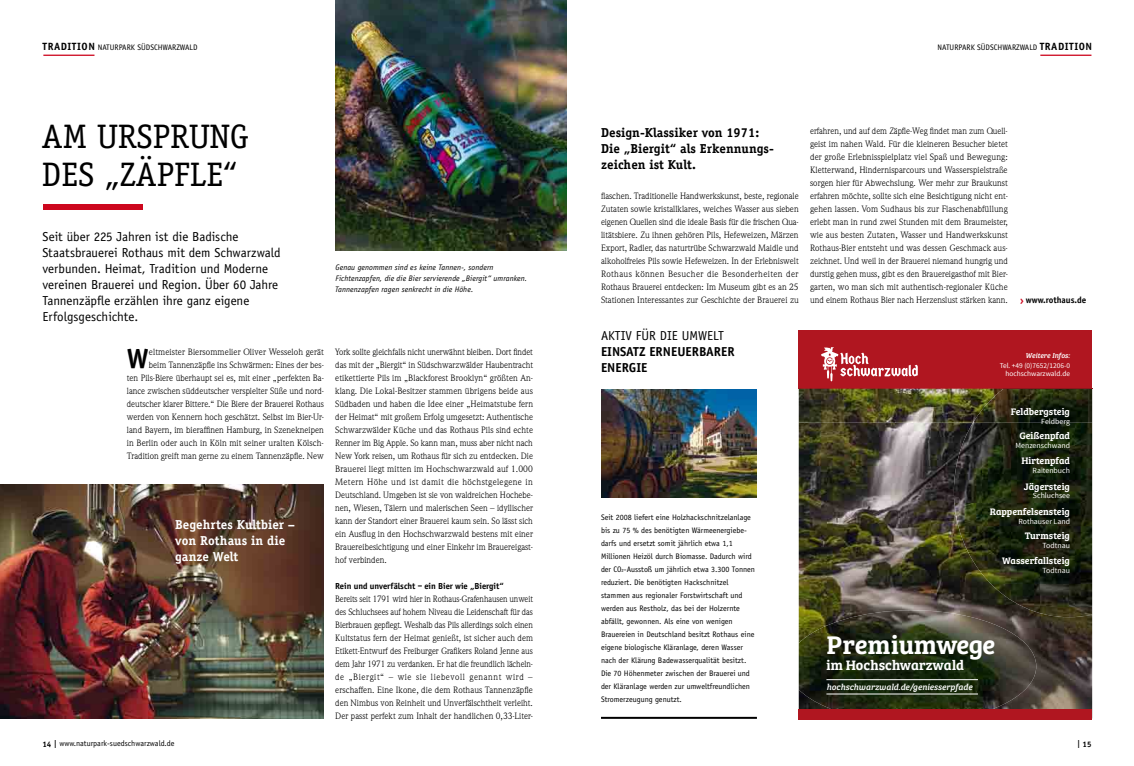
<style>
.page{position:relative;width:1134px;height:766px;background:#fff}
.page>*{position:absolute;margin:0;border:0;box-sizing:border-box;transform-origin:0 0}
.t1{font:34px/38px "Officina Serif Std";letter-spacing:.005em;color:#000}
.t2{font:700 27.7px "Officina Sans Std";color:#000}
.t3{font:26.4px "Bree Serif Sb";letter-spacing:-.005em;color:#fff}
.t4{font:14.2px "Bree Serif Sb";color:#fff}
.t5{font:13px/16px "Officina Sans Std";letter-spacing:-.005em;color:#000}
.t6{font:700 13px/16px "Officina Serif";color:#000}
.t7{font:700 13px/16px "Officina Serif";color:#fff}
.t8{font:700 13px/16px "Officina Sans Std";color:#000}
.t9{font:700 10.5px "Officina Sans Std";letter-spacing:.05em;color:#000}
.t10{font:9.8px "Bree Serif Sb";color:#fff}
.t11{font:9px/13px "Weidemann Std";color:#000;text-align:justify}
.t12{font:9px/13px "Weidemann Std";color:#000;text-align:justify;scale:.96 1}
.t13{font:700 9px "Officina Sans";color:#000}
.t14{font:700 9px "Officina Sans Std";color:#000}
.t15{font:italic 8.8px "Bree Serif";letter-spacing:-.005em;color:#fff}
.t16{font:8px/13px "Officina Sans Std";color:#000}
.t17{font:italic 8px/11px "Officina Sans Std";letter-spacing:.01em;color:#000}
.t18{font:700 8px "Officina Sans Std";color:#000}
.t19{font:7.8px "Source Sans Pro";color:#fff}
.t20{font:7.3px/8.8px "Source Sans Pro";color:#fff;text-align:right}
.t21{font:italic 7.3px "Bree Serif";letter-spacing:-.01em;color:#fff}
.s1{font-weight:400;font-size:8px}
.s2{font-size:11px;color:#cd071e}
.s3{font-weight:700}
</style>
<div class="page">
<img style="left:0;top:485px;width:324px;height:233px">
<div style="left:43px;top:204px;width:99px;height:6px;background:#cd071e"></div>
<img style="left:799px;top:422px;width:293px;height:286px">
<img style="left:954px;top:422px;width:138px;height:195px">
<img style="left:799px;top:610px;width:237px;height:98px">
<div style="left:799px;top:708px;width:293px;height:11px;background:#b01620"></div>
<div style="left:799px;top:330px;width:293px;height:58px;background:#b01620"></div>
<hr style="left:826px;top:679px;width:152px;height:1px;background:#fff">
<hr style="left:826px;top:693px;width:152px;height:1px;background:#fff">
<img style="left:799px;top:389px;width:174px;height:33px">
<img style="left:973px;top:389px;width:119px;height:33px">
<img style="left:799px;top:388px;width:293px;height:1px">
<svg style="left:821px;top:347px;width:97px;height:34px"></svg>
<img style="left:335px;top:0;width:232px;height:251px">
<img style="left:601px;top:389px;width:156px;height:109px">
<hr style="left:601px;top:716px;width:156px;height:2px;background:#000">
<hr style="left:43px;top:55px;width:51px;height:1px;background:#cd071e">
<hr style="left:1040px;top:55px;width:51px;height:1px;background:#cd071e">
<p class="t9" style="left:43px;top:40px;width:65px">TRADITION <span class="s1">Natur</span></p>
<p class="t16" style="left:119px;top:41px;width:9px">park</p>
<p class="t16" style="left:137px;top:41px;width:10px">Südschwar</p>
<p class="t16" style="left:176px;top:41px;width:9px">zwald</p>
<p class="t16" style="left:937px;top:41px;width:10px">Natur</p>
<p class="t16" style="left:958px;top:41px;width:9px">park</p>
<p class="t16" style="left:977px;top:41px;width:10px">Südschwar</p>
<p class="t16" style="left:1016px;top:41px;width:9px">zwald</p>
<p class="t9" style="left:1040px;top:40px;width:52px">TRADITION</p>
<h1 class="t1" style="left:42px;top:117px;width:208px">AM URSPRUNG<br>DES „ZÄPFLE“</h1>
<h3 class="t5" style="left:43px;top:229px;width:240px">Seit über 225 Jahren ist die Badische Staatsbrauerei Rothaus mit dem Schwarzwald verbunden. Heimat, Tradition und Moderne vereinen Brauerei und Region. Über 60 Jahre Tannenzäpfle erzählen ihre ganz eigene Erfolgsgeschichte.</h3>
<p class="t11" style="left:127px;top:345px;width:199px;text-align:right">eltmeister Biersommelier Oliver Wesseloh gerät<br>beim Tannenzäpfle ins Schwärmen: Eines der bes-<br>ten Pils-Biere überhaupt sei es, mit einer „perfekten Ba&shy;lance zwischen süddeutscher verspielter Süße und nord&shy;deutscher klarer Bittere.“ Die Biere der Brauerei Rothaus werden von Kennern hoch geschätzt. Selbst im Bier-Ur&shy;land Bayern, im bieraffinen Hamburg, in Szenekneipen in Berlin oder auch in Köln mit seiner uralten Kölsch-Tradition greift man gerne zu einem Tannenzäpfle. New</p>
<h2 class="t2" style="left:127px;top:341px;width:24px">W</h2>
<h3 class="t7" style="left:175px;top:516px;width:121px">Begehrtes Kultbier – von Rothaus in die ganze Welt</h3>
<p class="t17" style="left:335px;top:261px;width:193px">Genau genommen sind es keine Tannen-, sondern<br>Fichtenzapfen, die die Bier servierende „Biergit“ umranken.<br>Tannenzapfen ragen senkrecht in die Höhe.</p>
<p class="t11" style="left:335px;top:345px;width:199px">York sollte gleichfalls nicht unerwähnt bleiben. Dort findet das mit der „Biergit“ in Südschwarzwälder Haubentracht etikettierte Pils im „Blackforest Brooklyn“ größten An&shy;klang. Die Lokal-Besitzer stammen übrigens beide aus Südbaden und haben die Idee einer „Heimatstube fern der Heimat“ mit großem Erfolg umgesetzt: Authentische Schwarzwälder Küche und das Rothaus Pils sind echte Renner im Big Apple. So kann man, muss aber nicht nach New York reisen, um Rothaus für sich zu entdecken. Die Brauerei liegt mitten im Hochschwarzwald auf 1.000<br>Metern Höhe und ist damit die höchstgelegene in Deutschland. Umgeben ist sie von waldreichen Hochebe&shy;nen, Wiesen, Tälern und malerischen Seen – idyllischer kann der Standort einer Brauerei kaum sein. So lässt sich ein Ausflug in den Hochschwarzwald bestens mit einer Brauereibesichtigung und einer Einkehr im Brauereigast&shy;hof verbinden.</p>
<p class="t13" style="left:335px;top:580px;width:170px">Rein und unverfälscht – ein Bier wie „Biergit“</p>
<p class="t12" style="left:335px;top:592px;width:208px">Bereits seit 1791 wird hier in Rothaus-Grafenhausen unweit des Schluchsees auf hohem Niveau die Leidenschaft für das Bierbrauen gepflegt. Weshalb das Pils allerdings solch einen Kultstatus fern der Heimat genießt, ist sicher auch dem Etikett-Entwurf des Freiburger Grafikers Roland Jenne aus dem Jahr 1971 zu verdanken. Er hat die freundlich lächeln&shy;de „Biergit“ – wie sie liebevoll genannt wird – erschaffen. Eine Ikone, die dem Rothaus Tannenzäpfle den Nimbus von Reinheit und Unverfälschtheit verleiht.<br>Der passt perfekt zum Inhalt der handlichen 0,33-Liter-</p>
<h3 class="t6" style="left:601px;top:124px;width:174px">Design-Klassiker von 1971:<br>Die „Biergit“ als Erkennungs&shy;zeichen ist Kult.</h3>
<p class="t11" style="left:601px;top:189px;width:199px">flaschen. Traditionelle Handwerkskunst, beste, regionale Zutaten sowie kristallklares, weiches Wasser aus sieben eigenen Quellen sind die ideale Basis für die frischen Qua&shy;litätsbiere. Zu ihnen gehören Pils, Hefeweizen, Märzen Export, Radler, das naturtrübe Schwarzwald Maidle und alkoholfreies Pils sowie Hefeweizen. In der Erlebniswelt Rothaus können Besucher die Besonderheiten der Rothaus Brauerei entdecken: Im Museum gibt es an 25<br>Stationen Interessantes zur Geschichte der Brauerei zu</p>
<h3 class="t5" style="left:601px;top:327px;width:125px">AKTIV FÜR DIE UMWELT</h3>
<h3 class="t8" style="left:601px;top:343px;width:135px">EINSATZ ERNEUERBARER<br>ENERGIE</h3>
<p class="t11" style="left:810px;top:124px;width:199px">erfahren, und auf dem Zäpfle-Weg findet man zum Quell&shy;geist im nahen Wald. Für die kleineren Besucher bietet der große Erlebnisspielplatz viel Spaß und Bewegung:<br>Kletterwand, Hindernisparcours und Wasserspielstraße sorgen hier für Abwechslung. Wer mehr zur Braukunst erfahren möchte, sollte sich eine Besichtigung nicht ent&shy;gehen lassen. Vom Sudhaus bis zur Flaschenabfüllung erlebt man in rund zwei Stunden mit dem Braumeister, wie aus besten Zutaten, Wasser und Handwerkskunst Rothaus-Bier entsteht und was dessen Geschmack aus&shy;zeichnet. Und weil in der Brauerei niemand hungrig und durstig gehen muss, gibt es den Brauereigasthof mit Bier&shy;garten, wo man sich mit authentisch-regionaler Küche und einem Rothaus Bier nach Herzenslust stärken kann.</p>
<p class="t14" style="left:1020px;top:294px;width:68px"><span class="s2">›</span> WWW.ROTHAUS.DE</p>
<p class="t21" style="left:1025px;top:349px;width:46px">Weitere Infos:</p>
<p class="t20" style="left:1000px;top:361px;width:72px">Tel. +49 (0)7652/1206-0 hochschwarzwald.de</p>
<p class="t16" style="left:601px;top:510px;width:156px">Seit 2008 liefert eine Holzhackschnitzelanlage bis zu 75 % des benötigten Wärmeenergiebe&shy;darfs und ersetzt somit jährlich etwa 1,1<br>Millionen Heizöl durch Biomasse. Dadurch wird der CO<sub>2</sub>-Ausstoß um jährlich etwa 3.300 Tonnen reduziert. Die benötigten Hackschnitzel stammen aus regionaler Forstwirtschaft und werden aus Restholz, das bei der Holzernte abfällt, gewonnen. Als eine von wenigen Brauereien in Deutschland besitzt Rothaus eine eigene biologische Kläranlage, deren Wasser nach der Klärung Badewasserqualität besitzt.<br>Die 70 Höhenmeter zwischen der Brauerei und der Kläranlage werden zur umweltfreundlichen Stromerzeugung genutzt.</p>
<p class="t10" style="left:1011px;top:404px;width:61px">Feldbergsteig</p>
<p class="t19" style="left:1041px;top:416px;width:30px">Feldberg</p>
<p class="t10" style="left:1021px;top:453px;width:50px">Hirtenpfad</p>
<p class="t19" style="left:1032px;top:465px;width:39px">Raitenbuch</p>
<p class="t10" style="left:1019px;top:428px;width:52px">Geißenpfad</p>
<p class="t19" style="left:1015px;top:440px;width:56px">Menzenschwand</p>
<p class="t10" style="left:1024px;top:478px;width:48px">Jägersteig</p>
<p class="t19" style="left:1033px;top:491px;width:39px">Schluchsee</p>
<p class="t10" style="left:990px;top:504px;width:82px">Rappenfelsensteig</p>
<p class="t19" style="left:1018px;top:516px;width:53px">Rothauser Land</p>
<p class="t10" style="left:1025px;top:528px;width:47px">Turmsteig</p>
<p class="t19" style="left:1043px;top:540px;width:29px">Todtnau</p>
<p class="t10" style="left:1002px;top:553px;width:69px">Wasserfallsteig</p>
<p class="t19" style="left:1043px;top:565px;width:29px">Todtnau</p>
<h3 class="t3" style="left:826px;top:624px;width:170px">Premiumwege</h3>
<h3 class="t4" style="left:826px;top:654px;width:139px">im Hochschwarzwald</h3>
<p class="t15" style="left:826px;top:679px;width:147px">hochschwarzwald.de/geniesserpfade</p>
<p class="t16" style="left:43px;top:736px;width:133px"><span class="s3">14 |</span> www.naturpark-suedschwarzwald.de</p>
<p class="t18" style="left:1077px;top:738px;width:16px">| 15</p>
</div>
